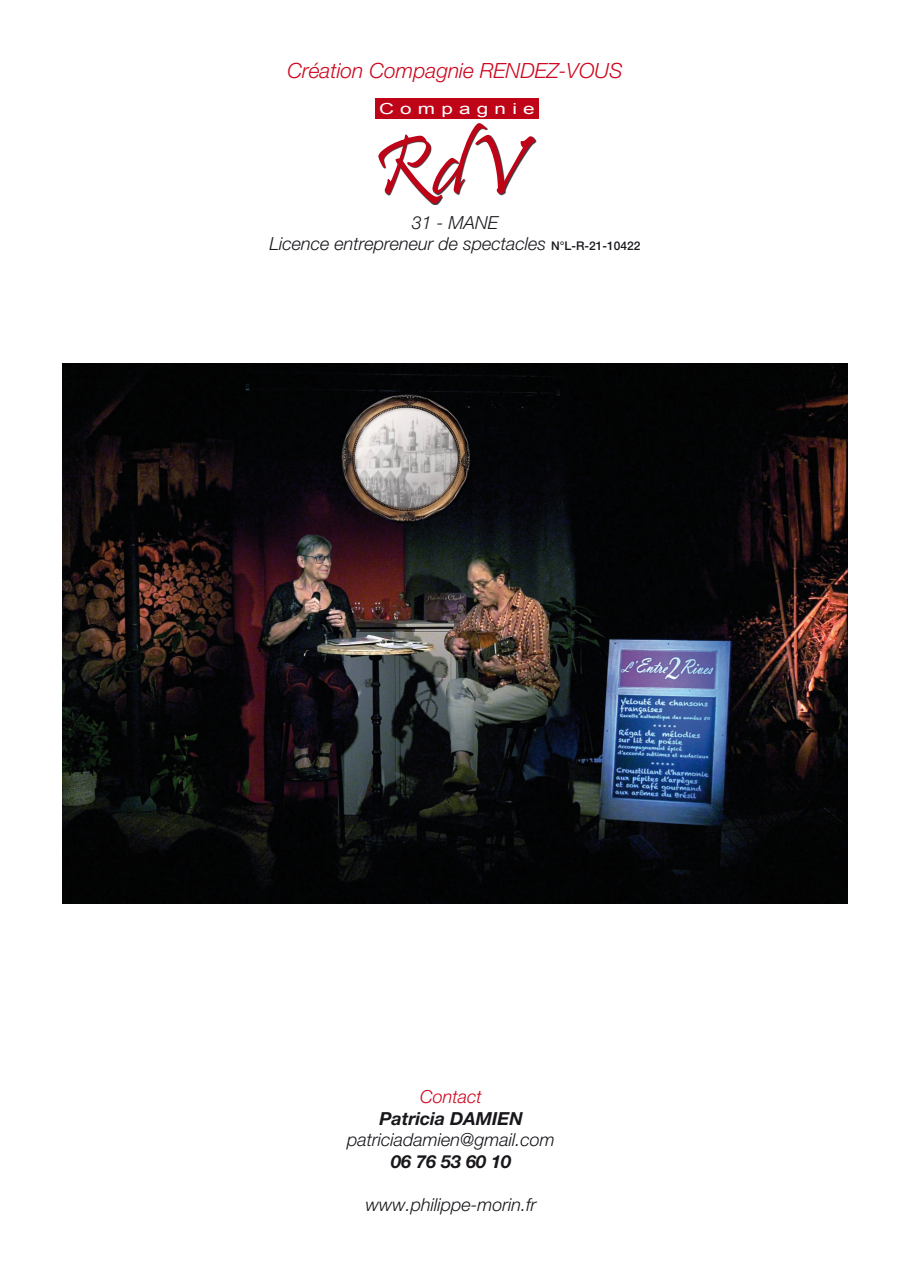
<style>
.page{position:relative;width:910px;height:1280px;background:#fff}
.page>*{position:absolute;margin:0;border:0;box-sizing:border-box;transform-origin:0 0}
.t1{font:85.35px "Pristina";color:#c00418}
.t2{font:italic 300 21px "Helvetica Neue LT Pro";color:#cd071e}
.t3{font:italic 300 18px "Helvetica Neue LT Pro";color:#1a171c}
.t4{font:italic 700 18px "Helvetica Neue LT Pro";color:#1a171c}
.t5{font:italic 300 18px "Helvetica Neue LT Pro";color:#cd071e}
.t6{font:15.3px "Arial";letter-spacing:.3em;color:#fff;scale:1.36 1}
.s1{font-weight:500;font-style:normal;font-size:12px}
</style>
<div class="page">
<div style="left:378px;top:123px;width:158px;height:82px;background:#1a171c;opacity:.85"></div>
<div style="left:375px;top:98px;width:164px;height:20px;background:#c00418"></div>
<img style="left:63px;top:364px;width:784px;height:540px">
<p class="t2" style="left:287px;top:58px;width:337px">Création Compagnie RENDEZ-VOUS</p>
<p class="t6" style="left:379px;top:98px;width:116px">Compagnie</p>
<p class="t1" style="left:373px;top:119px;width:153px">RdV</p>
<p class="t3" style="left:412px;top:212px;width:88px">31 - MANE</p>
<p class="t3" style="left:269px;top:233px;width:373px">Licence entrepreneur de spectacles <span class="s1">N°L-R-21-10422</span></p>
<p class="t5" style="left:420px;top:1086px;width:63px">Contact</p>
<p class="t4" style="left:379px;top:1107px;width:145px">Patricia DAMIEN</p>
<p class="t3" style="left:347px;top:1129px;width:209px">patriciadamien@gmail.com</p>
<p class="t4" style="left:391px;top:1150px;width:122px">06 76 53 60 10</p>
<p class="t3" style="left:366px;top:1194px;width:172px">www.philippe-morin.fr</p>
</div>
